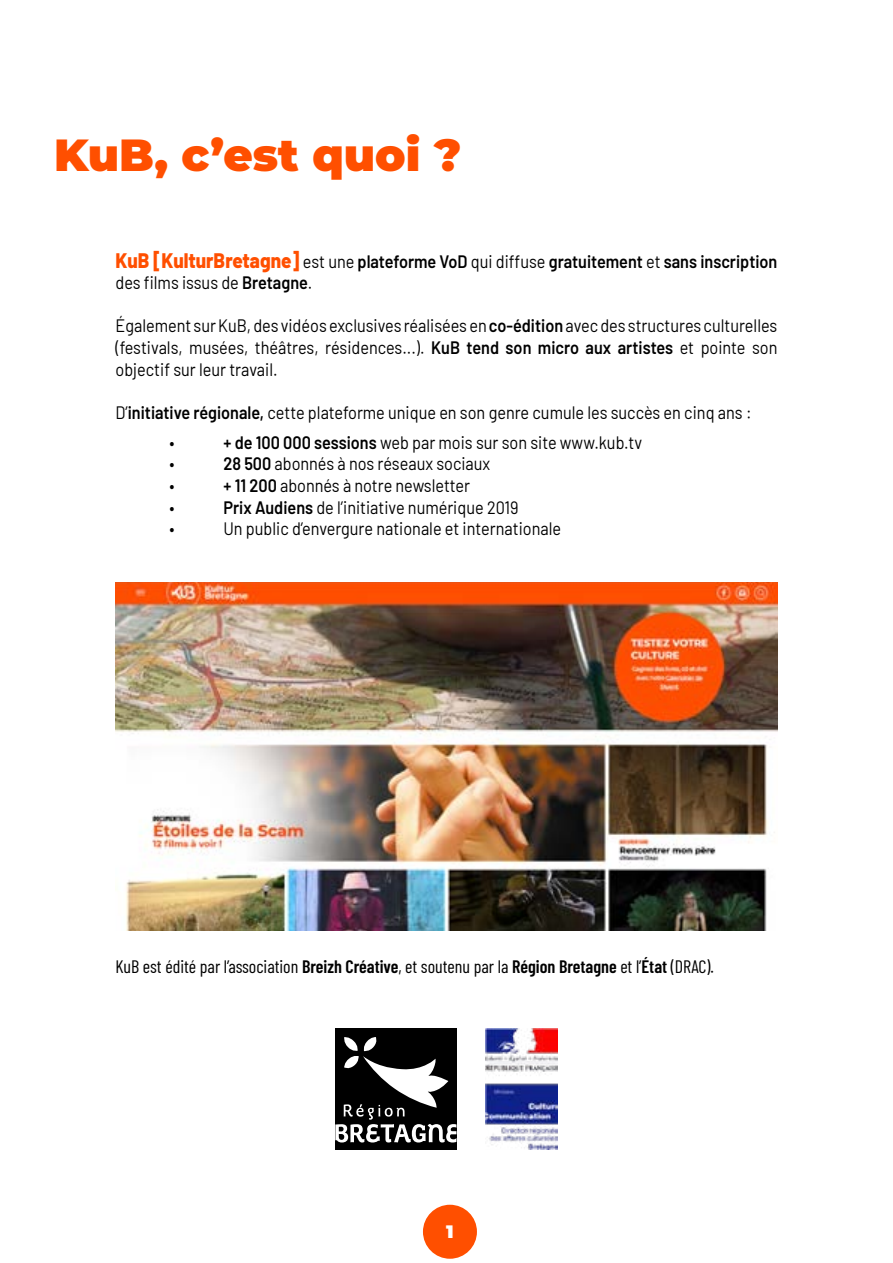
<style>
.page{position:relative;width:893px;height:1263px;background:#fff}
.page>*{position:absolute;margin:0;border:0;box-sizing:border-box;transform-origin:0 0}
.t1{font:100 45px "Montserrat";color:#ff4f00}
.t2{font:18px/21.6px "Barlow";color:#000;text-align:justify;scale:.9 1}
.t3{font:600 18px/21.6px "Barlow";color:#000;scale:.9 1}
.t4{font:18px "Barlow Condensed";color:#000}
.t5{font:100 18px "Montserrat";color:#fff}
.s1{font-weight:800;font-size:21px;color:#ff4f00}
.s2{font-weight:400}
.s3{font-weight:600}
</style>
<div class="page">
<img style="left:116px;top:582px;width:661px;height:348px">
<div style="left:423px;top:1205px;width:54px;height:54px;background:#ff4f00;border-radius:50%"></div>
<div style="left:335px;top:1028px;width:121px;height:121px;background:#000"></div>
<svg style="left:335px;top:1037px;width:121px;height:105px"></svg>
<img style="left:486px;top:1028px;width:72px;height:121px">
<h1 class="t1" style="left:54px;top:125px;width:409px">KuB, c’est quoi ?</h1>
<p class="t3" style="left:116px;top:249px;width:737px"><span class="s1">KuB [KulturBretagne]</span> <span class="s2">est une</span> plateforme VoD <span class="s2">qui diffuse</span> gratuitement <span class="s2">et</span> sans inscription <span class="s2">des films issus de</span> Bretagne<span class="s2">.</span></p>
<p class="t2" style="left:116px;top:314px;width:737px">Également sur KuB, des vidéos exclusives réalisées en <span class="s3">co-édition</span> avec des structures culturelles (festivals, musées, théâtres, résidences...). <span class="s3">KuB tend son micro aux artistes</span> et pointe son objectif sur leur travail.</p>
<p class="t2" style="left:169px;top:396px;width:648px;line-height:30px;text-indent:-54px">D’<span class="s3">initiative régionale,</span> cette plateforme unique en son genre cumule les succès en cinq ans : •</p>
<p class="t2" style="left:223px;top:430px;width:467px"><span class="s3">+ de 100 000 sessions</span> web par mois sur son site www.kub.tv</p>
<p class="t2" style="left:169px;top:452px;width:7px">•</p>
<p class="t2" style="left:223px;top:452px;width:298px"><span class="s3">28 500</span> abonnés à nos réseaux sociaux</p>
<p class="t2" style="left:169px;top:473px;width:7px">•</p>
<p class="t2" style="left:223px;top:473px;width:276px"><span class="s3">+ 11 200</span> abonnés à notre newsletter</p>
<p class="t2" style="left:169px;top:495px;width:7px">•</p>
<p class="t2" style="left:223px;top:495px;width:329px"><span class="s3">Prix Audiens</span> de l’initiative numérique 2019</p>
<p class="t2" style="left:169px;top:517px;width:7px">•</p>
<p class="t2" style="left:223px;top:517px;width:377px">Un public d’envergure nationale et internationale</p>
<p class="t4" style="left:116px;top:954px;width:600px">KuB est édité par l’association <span class="s3">Breizh Créative</span>, et soutenu par la <span class="s3">Région Bretagne</span> et l’<span class="s3">État</span> (DRAC).</p>
<p class="t5" style="left:446px;top:1220px;width:9px">1</p>
</div>
